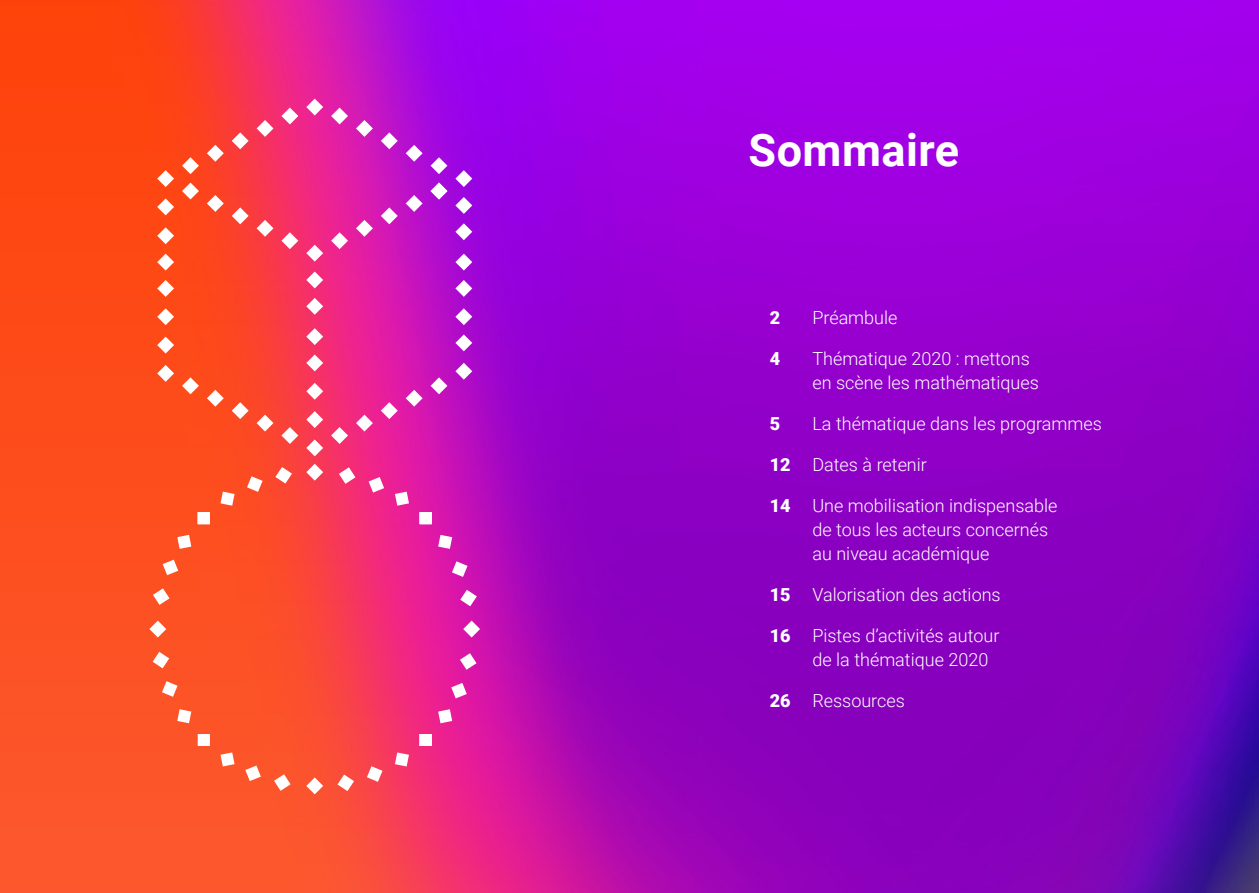
<style>
.page{position:relative;width:1259px;height:893px;background:#fff}
.page>*{position:absolute;margin:0;border:0;box-sizing:border-box;transform-origin:0 0}
.t1{font:700 45px "Roboto";letter-spacing:.01em;color:#fff}
.preambule{font:300 18px/24px "Roboto";color:#fff}
.preambule-2{font:900 18px "Roboto";color:#fff}
.s1{font-weight:900}
</style>
<div class="page">
<img style="left:0;top:0;width:1259px;height:893px">
<svg style="left:157px;top:337px;width:17px;height:16px"></svg>
<svg style="left:157px;top:365px;width:17px;height:17px"></svg>
<svg style="left:182px;top:377px;width:17px;height:17px"></svg>
<svg style="left:207px;top:390px;width:17px;height:17px"></svg>
<svg style="left:232px;top:402px;width:17px;height:17px"></svg>
<svg style="left:257px;top:415px;width:16px;height:16px"></svg>
<svg style="left:281px;top:427px;width:17px;height:17px"></svg>
<svg style="left:306px;top:439px;width:17px;height:17px"></svg>
<svg style="left:306px;top:354px;width:17px;height:17px"></svg>
<svg style="left:306px;top:383px;width:17px;height:17px"></svg>
<svg style="left:306px;top:411px;width:17px;height:17px"></svg>
<svg style="left:430px;top:377px;width:17px;height:17px"></svg>
<svg style="left:406px;top:390px;width:16px;height:17px"></svg>
<svg style="left:381px;top:402px;width:17px;height:17px"></svg>
<svg style="left:356px;top:415px;width:17px;height:16px"></svg>
<svg style="left:331px;top:427px;width:17px;height:17px"></svg>
<svg style="left:157px;top:198px;width:17px;height:17px"></svg>
<svg style="left:157px;top:170px;width:17px;height:17px"></svg>
<svg style="left:182px;top:183px;width:17px;height:16px"></svg>
<svg style="left:207px;top:195px;width:17px;height:17px"></svg>
<svg style="left:406px;top:195px;width:16px;height:17px"></svg>
<svg style="left:157px;top:254px;width:17px;height:17px"></svg>
<svg style="left:157px;top:280px;width:17px;height:17px"></svg>
<svg style="left:157px;top:227px;width:17px;height:17px"></svg>
<svg style="left:157px;top:308px;width:17px;height:17px"></svg>
<svg style="left:232px;top:207px;width:17px;height:17px"></svg>
<svg style="left:257px;top:220px;width:16px;height:17px"></svg>
<svg style="left:281px;top:232px;width:17px;height:17px"></svg>
<svg style="left:306px;top:245px;width:17px;height:17px"></svg>
<svg style="left:306px;top:328px;width:17px;height:17px"></svg>
<svg style="left:306px;top:272px;width:17px;height:16px"></svg>
<svg style="left:306px;top:298px;width:17px;height:17px"></svg>
<svg style="left:381px;top:207px;width:17px;height:17px"></svg>
<svg style="left:455px;top:170px;width:17px;height:17px"></svg>
<svg style="left:430px;top:183px;width:17px;height:16px"></svg>
<svg style="left:356px;top:220px;width:17px;height:17px"></svg>
<svg style="left:331px;top:232px;width:17px;height:17px"></svg>
<svg style="left:455px;top:254px;width:17px;height:17px"></svg>
<svg style="left:455px;top:280px;width:17px;height:17px"></svg>
<svg style="left:455px;top:308px;width:17px;height:17px"></svg>
<svg style="left:455px;top:334px;width:17px;height:17px"></svg>
<svg style="left:455px;top:363px;width:17px;height:17px"></svg>
<svg style="left:455px;top:197px;width:17px;height:17px"></svg>
<svg style="left:455px;top:223px;width:17px;height:17px"></svg>
<svg style="left:306px;top:99px;width:17px;height:16px"></svg>
<svg style="left:331px;top:108px;width:17px;height:16px"></svg>
<svg style="left:356px;top:120px;width:17px;height:17px"></svg>
<svg style="left:381px;top:132px;width:17px;height:17px"></svg>
<svg style="left:406px;top:145px;width:16px;height:17px"></svg>
<svg style="left:430px;top:157px;width:17px;height:17px"></svg>
<svg style="left:257px;top:120px;width:16px;height:17px"></svg>
<svg style="left:232px;top:132px;width:17px;height:17px"></svg>
<svg style="left:281px;top:108px;width:17px;height:16px"></svg>
<svg style="left:207px;top:145px;width:17px;height:17px"></svg>
<svg style="left:182px;top:157px;width:17px;height:17px"></svg>
<svg style="left:306px;top:464px;width:17px;height:17px"></svg>
<svg style="left:306px;top:777px;width:17px;height:17px"></svg>
<svg style="left:245px;top:765px;width:16px;height:16px"></svg>
<svg style="left:163px;top:560px;width:15px;height:15px"></svg>
<svg style="left:451px;top:683px;width:16px;height:15px"></svg>
<svg style="left:369px;top:477px;width:15px;height:16px"></svg>
<svg style="left:162px;top:681px;width:15px;height:16px"></svg>
<svg style="left:247px;top:476px;width:16px;height:16px"></svg>
<svg style="left:367px;top:766px;width:15px;height:16px"></svg>
<svg style="left:452px;top:561px;width:15px;height:16px"></svg>
<svg style="left:463px;top:621px;width:17px;height:16px"></svg>
<svg style="left:149px;top:621px;width:17px;height:16px"></svg>
<svg style="left:220px;top:752px;width:14px;height:14px"></svg>
<svg style="left:177px;top:535px;width:14px;height:14px"></svg>
<svg style="left:438px;top:709px;width:14px;height:14px"></svg>
<svg style="left:395px;top:492px;width:14px;height:14px"></svg>
<div style="left:198px;top:734px;width:12px;height:12px;background:#fff"></div>
<div style="left:198px;top:512px;width:12px;height:12px;background:#fff"></div>
<div style="left:420px;top:734px;width:12px;height:12px;background:#fff"></div>
<div style="left:420px;top:512px;width:12px;height:12px;background:#fff"></div>
<svg style="left:274px;top:774px;width:16px;height:17px"></svg>
<svg style="left:153px;top:588px;width:16px;height:17px"></svg>
<svg style="left:460px;top:653px;width:16px;height:17px"></svg>
<svg style="left:339px;top:467px;width:16px;height:17px"></svg>
<svg style="left:177px;top:709px;width:14px;height:14px"></svg>
<svg style="left:220px;top:492px;width:14px;height:14px"></svg>
<svg style="left:395px;top:752px;width:14px;height:14px"></svg>
<svg style="left:438px;top:535px;width:14px;height:14px"></svg>
<svg style="left:153px;top:652px;width:16px;height:16px"></svg>
<svg style="left:275px;top:467px;width:17px;height:17px"></svg>
<svg style="left:337px;top:774px;width:17px;height:17px"></svg>
<svg style="left:460px;top:590px;width:17px;height:16px"></svg>
<p class="t1" style="left:748px;top:118px;width:212px">Sommaire</p>
<p class="preambule-2" style="left:770px;top:305px;width:12px">2</p>
<p class="preambule" style="left:812px;top:305px;width:87px">Préambule</p>
<p class="preambule-2" style="left:770px;top:346px;width:12px">4</p>
<p class="preambule" style="left:812px;top:346px;width:228px">Thématique 2020 : mettons en scène les mathématiques</p>
<p class="preambule-2" style="left:770px;top:411px;width:12px">5</p>
<p class="preambule" style="left:812px;top:411px;width:291px">La thématique dans les programmes</p>
<p class="preambule" style="left:770px;top:452px;width:159px"><span class="s1">12</span> Dates à retenir</p>
<p class="preambule" style="left:812px;top:493px;width:246px;text-indent:-43px"><span class="s1">14</span> Une mobilisation indispensable de tous les acteurs concernés au niveau académique</p>
<p class="preambule" style="left:770px;top:582px;width:232px"><span class="s1">15</span> Valorisation des actions</p>
<p class="preambule" style="left:812px;top:623px;width:188px;text-indent:-43px"><span class="s1">16</span> Pistes d’activités autour de la thématique 2020</p>
<p class="preambule" style="left:770px;top:688px;width:137px"><span class="s1">26</span> Ressources</p>
</div>
